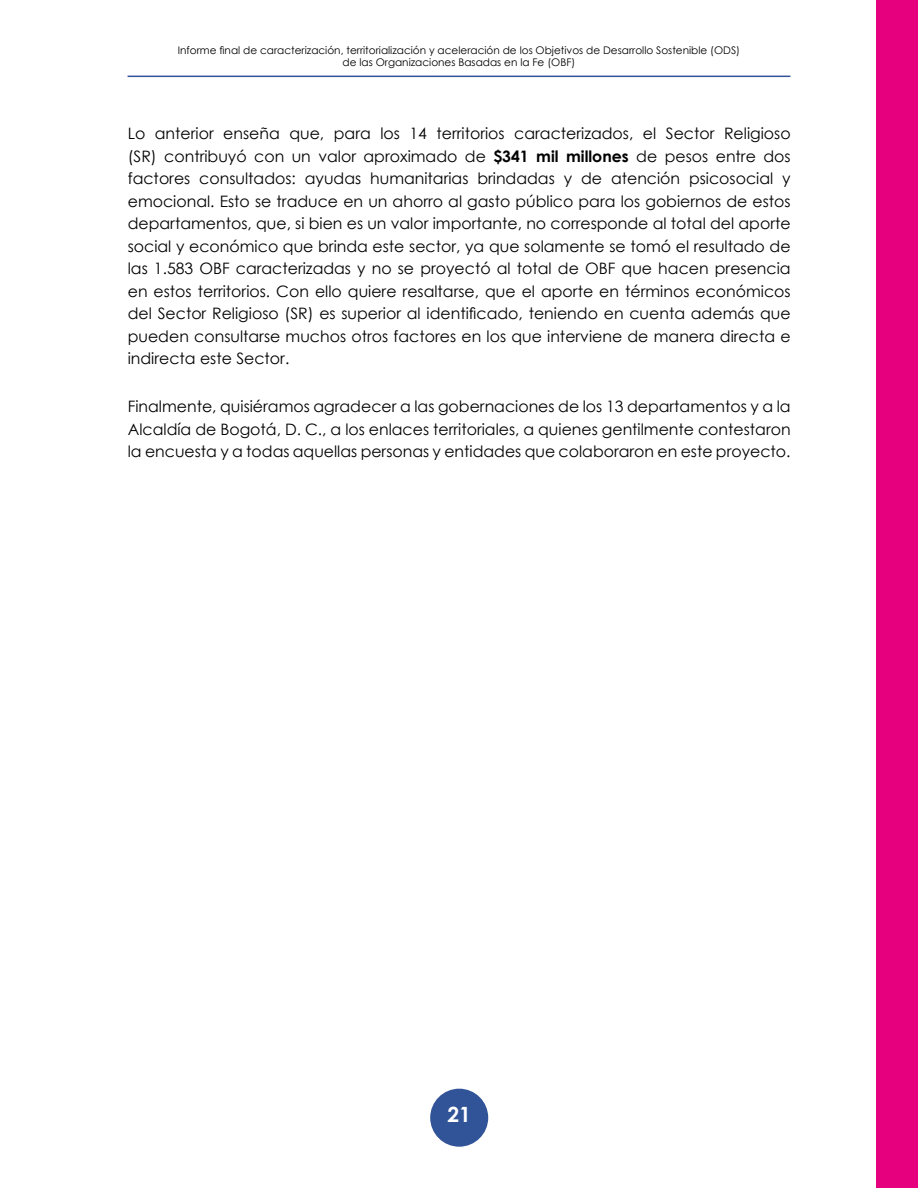
<style>
.page{position:relative;width:918px;height:1188px;background:#fff}
.page>*{position:absolute;margin:0;border:0;box-sizing:border-box;transform-origin:0 0}
.t1{font:700 21px "Century Gothic";color:#fff}
.t2{font:15.75px/22.5px "Century Gothic";color:#000;text-align:justify}
.t3{font:10.5px/12.6px "Century Gothic";color:#000;text-align:center}
.s1{font-weight:700}
</style>
<div class="page">
<div style="left:430px;top:1089px;width:58px;height:58px;background:#315397;border-radius:50%"></div>
<div style="left:877px;top:0;width:41px;height:1188px;background:#e6007d"></div>
<hr style="left:128px;top:76px;width:662px;height:1px;background:#315397">
<p class="t3" style="left:178px;top:43px;width:564px">Informe final de caracterización, territorialización y aceleración de los Objetivos de Desarrollo Sostenible (ODS) de las Organizaciones Basadas en la Fe (OBF)</p>
<p class="t2" style="left:128px;top:122px;width:664px">Lo anterior enseña que, para los 14 territorios caracterizados, el Sector Religioso (SR) contribuyó con un valor aproximado de <span class="s1">$341 mil millones</span> de pesos entre dos factores consultados: ayudas humanitarias brindadas y de atención psicosocial y emocional. Esto se traduce en un ahorro al gasto público para los gobiernos de estos departamentos, que, si bien es un valor importante, no corresponde al total del aporte social y económico que brinda este sector, ya que solamente se tomó el resultado de las 1.583 OBF caracterizadas y no se proyectó al total de OBF que hacen presencia en estos territorios. Con ello quiere resaltarse, que el aporte en términos económicos del Sector Religioso (SR) es superior al identificado, teniendo en cuenta además que pueden consultarse muchos otros factores en los que interviene de manera directa e indirecta este Sector.</p>
<p class="t2" style="left:128px;top:395px;width:664px">Finalmente, quisiéramos agradecer a las gobernaciones de los 13 departamentos y a la Alcaldía de Bogotá, D. C., a los enlaces territoriales, a quienes gentilmente contestaron la encuesta y a todas aquellas personas y entidades que colaboraron en este proyecto.</p>
<h1 class="t1" style="left:447px;top:1099px;width:25px">21</h1>
</div>
